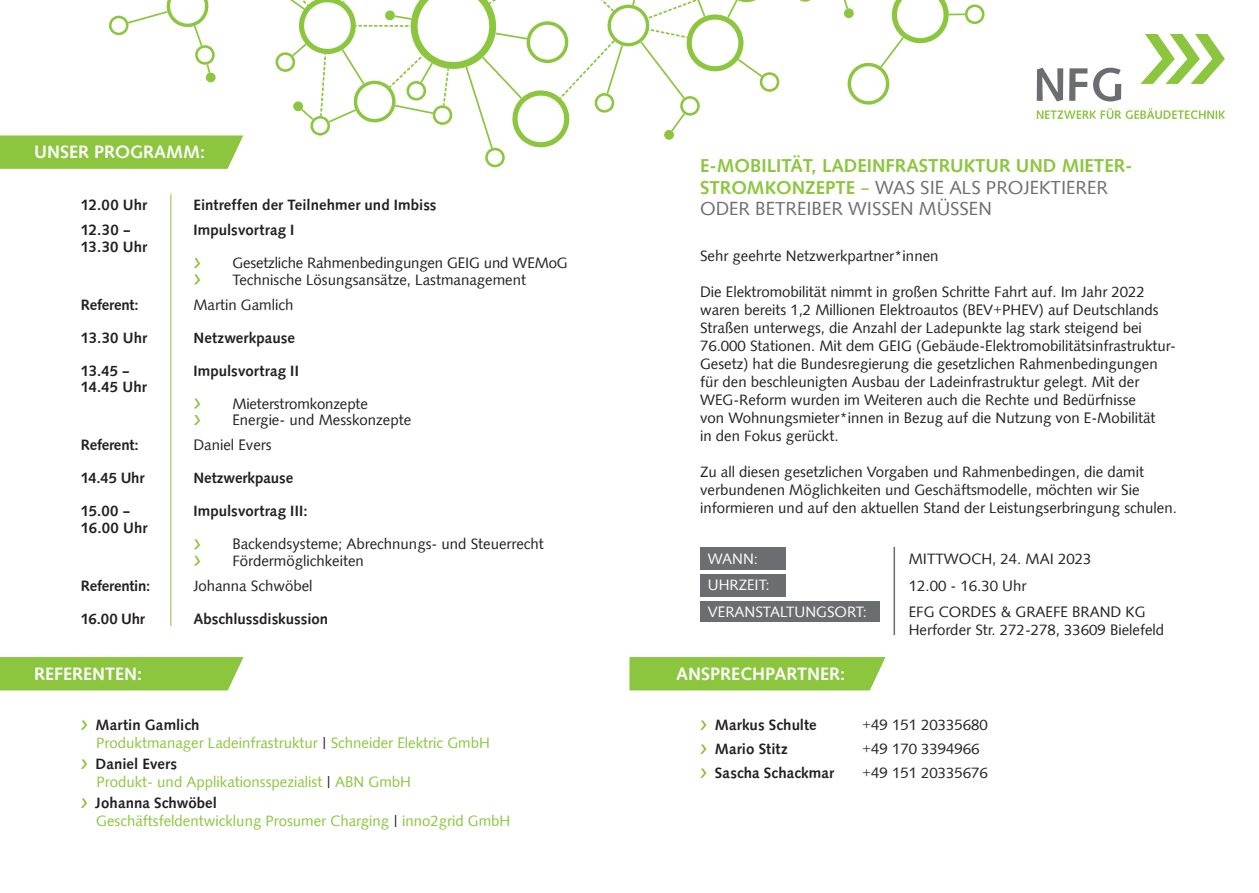
<style>
.page{position:relative;width:1259px;height:893px;background:#fff}
.page>*{position:absolute;margin:0;border:0;box-sizing:border-box;transform-origin:0 0}
.t1{font:500 18.75px/21.8px "NFG Syntax";color:#8bc63e}
.t2{font:500 18px "NFG Syntax";color:#fff}
.t3{font:15px/18px "NFG Syntax";color:#231f20}
.t4{font:500 15px "NFG Syntax";color:#231f20}
.t5{font:15px/18px "NFG Syntax";color:#8bc63e}
.t6{font:15px/26.5px "NFG Syntax";color:#fff}
.s1{font-weight:500;color:#231f20}
.s2{font-family:"GC Klavika Fein";font-size:18px;color:#231f20}
.s3{font-weight:400}
.s4{font-weight:400;color:#6c6d70}
</style>
<div class="page">
<svg style="left:0;top:135px;width:243px;height:34px;background:#90c847"></svg>
<div style="left:700px;top:574px;width:86px;height:23px;background:#6c6d70"></div>
<svg style="left:1036px;top:68px;width:27px;height:33px"></svg>
<svg style="left:1069px;top:68px;width:18px;height:33px"></svg>
<svg style="left:1093px;top:68px;width:28px;height:33px"></svg>
<svg style="left:1036px;top:108px;width:189px;height:11px"></svg>
<svg style="left:1140px;top:34px;width:85px;height:50px"></svg>
<div style="left:700px;top:547px;width:86px;height:23px;background:#6c6d70"></div>
<div style="left:700px;top:601px;width:180px;height:21px;background:#6c6d70"></div>
<hr style="left:893px;top:547px;width:2px;height:88px;background:#6c6d70">
<div style="left:664px;top:130px;width:10px;height:10px;background:#8bc63e;border-radius:50%"></div>
<svg style="left:109px;top:15px;width:37px;height:21px"></svg>
<svg style="left:308px;top:116px;width:262px;height:52px"></svg>
<svg style="left:146px;top:0;width:665px;height:116px"></svg>
<svg style="left:843px;top:0;width:141px;height:105px"></svg>
<svg style="left:194px;top:258px;width:6px;height:10px"></svg>
<svg style="left:194px;top:398px;width:6px;height:10px"></svg>
<svg style="left:194px;top:539px;width:6px;height:10px"></svg>
<svg style="left:194px;top:556px;width:6px;height:10px"></svg>
<svg style="left:194px;top:274px;width:6px;height:10px"></svg>
<svg style="left:194px;top:415px;width:6px;height:10px"></svg>
<div style="left:0;top:657px;width:243px;height:33px;background:#8bc63e"></div>
<svg style="left:81px;top:720px;width:6px;height:10px"></svg>
<svg style="left:81px;top:759px;width:6px;height:10px"></svg>
<svg style="left:81px;top:798px;width:6px;height:10px"></svg>
<hr style="left:170px;top:194px;width:1px;height:432px;background:#8bc63e">
<div style="left:629px;top:657px;width:256px;height:33px;background:#8bc63e"></div>
<svg style="left:700px;top:720px;width:6px;height:10px"></svg>
<svg style="left:700px;top:744px;width:6px;height:10px"></svg>
<svg style="left:700px;top:768px;width:6px;height:10px"></svg>
<p class="t2" style="left:34px;top:139px;width:172px">UNSER PROGRAMM:</p>
<p class="t4" style="left:81px;top:194px;width:68px">12.00 Uhr</p>
<p class="t4" style="left:193px;top:194px;width:245px">Eintreffen der Teilnehmer und Imbiss</p>
<p class="t4" style="left:81px;top:219px;width:51px">12.30 –</p>
<p class="t4" style="left:193px;top:219px;width:103px">Impulsvortrag I</p>
<p class="t4" style="left:81px;top:235px;width:68px">13.30 Uhr</p>
<p class="t3" style="left:232px;top:254px;width:337px;line-height:16.5px">Gesetzliche Rahmenbedingungen GEIG und WEMoG<br>Technische Lösungsansätze, Lastmanagement</p>
<p class="t4" style="left:81px;top:293px;width:59px">Referent:</p>
<p class="t3" style="left:193px;top:295px;width:101px">Martin Gamlich</p>
<p class="t4" style="left:81px;top:326px;width:68px">13.30 Uhr</p>
<p class="t4" style="left:193px;top:326px;width:103px">Netzwerkpause</p>
<p class="t4" style="left:81px;top:359px;width:50px">13.45 –</p>
<p class="t4" style="left:193px;top:359px;width:107px">Impulsvortrag II</p>
<p class="t4" style="left:81px;top:376px;width:67px">14.45 Uhr</p>
<p class="t3" style="left:232px;top:395px;width:180px;line-height:16.5px">Mieterstromkonzepte<br>Energie- und Messkonzepte</p>
<p class="t4" style="left:81px;top:434px;width:59px">Referent:</p>
<p class="t3" style="left:193px;top:435px;width:80px">Daniel Evers</p>
<p class="t4" style="left:81px;top:467px;width:65px">14.45 Uhr</p>
<p class="t4" style="left:193px;top:467px;width:101px">Netzwerkpause</p>
<p class="t4" style="left:81px;top:500px;width:51px">15.00 –</p>
<p class="t4" style="left:193px;top:500px;width:116px">Impulsvortrag III:</p>
<p class="t4" style="left:81px;top:516px;width:68px">16.00 Uhr</p>
<p class="t3" style="left:232px;top:535px;width:313px;line-height:16.5px">Backendsysteme; Abrechnungs- und Steuerrecht<br>Fördermöglichkeiten</p>
<p class="t4" style="left:81px;top:574px;width:71px">Referentin:</p>
<p class="t3" style="left:193px;top:576px;width:121px">Johanna Schwöbel</p>
<p class="t4" style="left:81px;top:607px;width:66px">16.00 Uhr</p>
<p class="t4" style="left:193px;top:607px;width:136px">Abschlussdiskussion</p>
<p class="t2" style="left:34px;top:660px;width:109px">REFERENTEN:</p>
<p class="t5" style="left:96px;top:715px;width:396px"><span class="s1">Martin Gamlich<br></span>Produktmanager Ladeinfrastruktur <span class="s2">I</span> Schneider Elektric GmbH</p>
<p class="t5" style="left:96px;top:754px;width:317px"><span class="s1">Daniel Evers<br></span>Produkt- und Applikationsspezialist <span class="s2">I</span> ABN GmbH</p>
<p class="t5" style="left:96px;top:793px;width:416px"><span class="s1">Johanna Schwöbel<br></span>Geschäftsfeldentwicklung Prosumer Charging <span class="s2">I</span> inno2grid GmbH</p>
<p class="t1" style="left:700px;top:153px;width:434px">E-MOBILITÄT, LADEINFRASTRUKTUR UND MIETER-<br>STROMKONZEPTE <span class="s3">–</span> <span class="s4">WAS SIE ALS PROJEKTIERER<br>ODER BETREIBER WISSEN MÜSSEN</span></p>
<p class="t3" style="left:700px;top:246px;width:240px">Sehr geehrte Netzwerkpartner*innen</p>
<p class="t3" style="left:700px;top:282px;width:477px">Die Elektromobilität nimmt in großen Schritte Fahrt auf. Im Jahr 2022 waren bereits 1,2 Millionen Elektroautos (BEV+PHEV) auf Deutschlands Straßen unterwegs, die Anzahl der Ladepunkte lag stark steigend bei 76.000 Stationen. Mit dem GEIG (Gebäude-Elektromobilitätsinfrastruktur-Gesetz) hat die Bundesregierung die gesetzlichen Rahmenbedingungen für den beschleunigten Ausbau der Ladeinfrastruktur gelegt. Mit der WEG-Reform wurden im Weiteren auch die Rechte und Bedürfnisse<br>von Wohnungsmieter*innen in Bezug auf die Nutzung von E-Mobilität<br>in den Fokus gerückt.</p>
<p class="t3" style="left:700px;top:462px;width:478px">Zu all diesen gesetzlichen Vorgaben und Rahmenbedingen, die damit verbundenen Möglichkeiten und Geschäftsmodelle, möchten wir Sie informieren und auf den aktuellen Stand der Leistungserbringung schulen.</p>
<p class="t6" style="left:708px;top:545px;width:161px">WANN:<br>UHRZEIT:<br>VERANSTALTUNGSORT:</p>
<p class="t3" style="left:909px;top:545px;width:238px;line-height:26.5px">MITTWOCH, 24. MAI 2023<br>12.00 - 16.30 Uhr<br>EFG CORDES &amp; GRAEFE BRAND KG</p>
<p class="t3" style="left:909px;top:620px;width:257px">Herforder Str. 272-278, 33609 Bielefeld</p>
<p class="t2" style="left:676px;top:660px;width:170px">ANSPRECHPARTNER:</p>
<p class="t4" style="left:715px;top:713px;width:103px">Markus Schulte</p>
<p class="t3" style="left:862px;top:715px;width:127px">+49 151 20335680</p>
<p class="t4" style="left:715px;top:737px;width:74px">Mario Stitz</p>
<p class="t3" style="left:862px;top:739px;width:119px">+49 170 3394966</p>
<p class="t4" style="left:715px;top:761px;width:121px">Sascha Schackmar</p>
<p class="t3" style="left:862px;top:763px;width:127px">+49 151 20335676</p>
</div>
